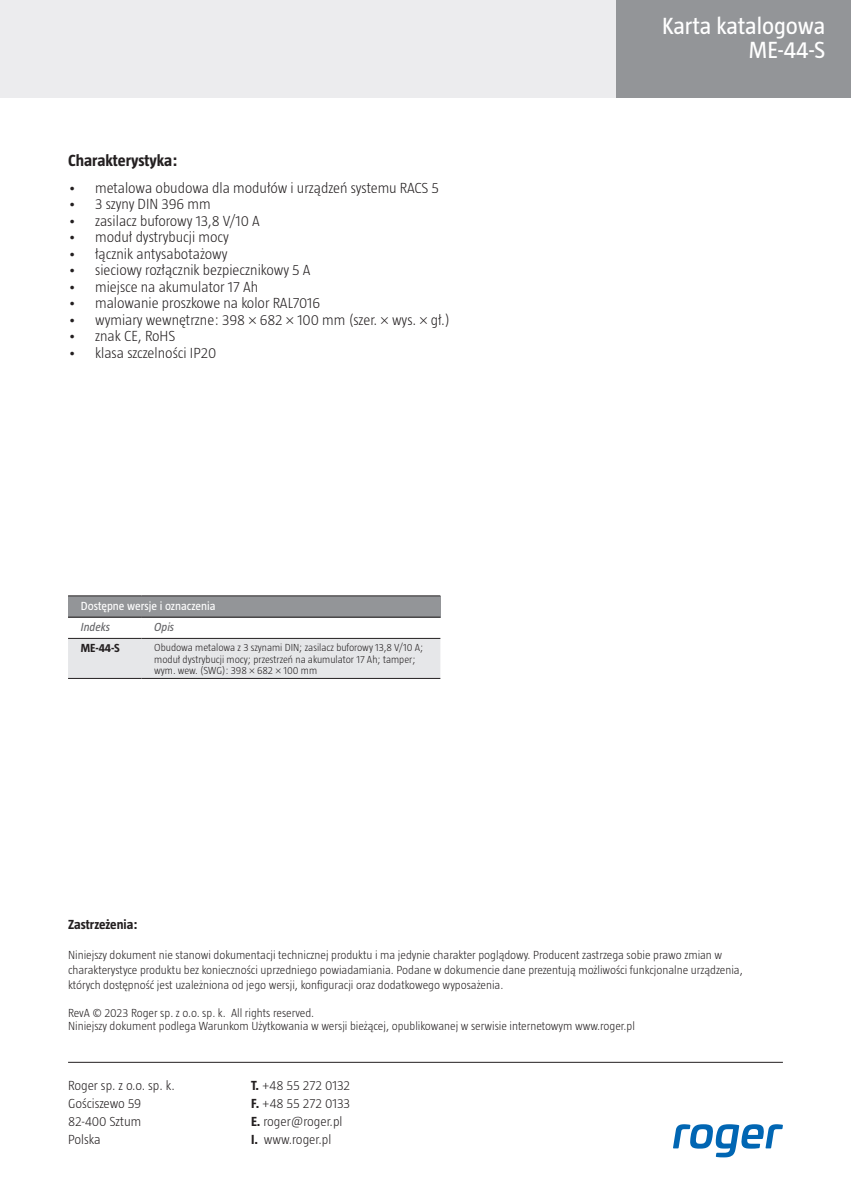
<style>
.page{position:relative;width:851px;height:1191px;background:#fff}
.page>*{position:absolute;margin:0;border:0;box-sizing:border-box;transform-origin:0 0}
.t1{font:24px/24px "Taz";color:#fff;text-align:right}
.t2{font:300 24px/24px "Taz";color:#fff;text-align:right}
.t3{font:700 16.5px "Taz";color:#231f20}
.t4{font:300 15px "Taz";color:#231f20}
.t5{font:300 13.5px/18px "Taz";color:#231f20}
.t6{font:700 13.5px "Taz";color:#231f20}
.t7{font:300 12px/15px "Taz";color:#231f20}
.t8{font:12px "Taz";color:#fff}
.t9{font:italic 12px "Taz";color:#636366}
.t10{font:700 12px "Taz";color:#231f20}
.t11{font:300 10.5px/11.6px "Taz";color:#231f20}
.s1{font-weight:700}
</style>
<div class="page">
<div style="left:612px;top:0;width:238px;height:98px;background:#939598"></div>
<div style="left:0;top:0;width:615px;height:97px;background:#ececee"></div>
<svg style="left:673px;top:1124px;width:109px;height:33px"></svg>
<div style="left:68px;top:596px;width:372px;height:21px;background:#939598"></div>
<div style="left:68px;top:639px;width:372px;height:39px;background:#e6e7e9"></div>
<hr style="left:68px;top:678px;width:73px;height:1px;background:#231f20">
<hr style="left:141px;top:678px;width:299px;height:1px;background:#231f20">
<hr style="left:68px;top:617px;width:73px;height:1px;background:#231f20">
<hr style="left:141px;top:617px;width:299px;height:1px;background:#231f20">
<hr style="left:68px;top:638px;width:73px;height:1px;background:#231f20">
<hr style="left:141px;top:638px;width:299px;height:1px;background:#231f20">
<hr style="left:68px;top:595px;width:73px;height:1px;background:#231f20">
<hr style="left:141px;top:595px;width:299px;height:1px;background:#231f20">
<hr style="left:68px;top:1062px;width:714px;height:1px;background:#231f20">
<h2 class="t3" style="left:68px;top:151px;width:111px">Charakterystyka:</h2>
<p class="t4" style="left:68px;top:179px;width:372px">• metalowa obudowa dla modułów i urządzeń systemu RACS 5</p>
<p class="t4" style="left:68px;top:196px;width:144px">• 3 szyny DIN 396 mm</p>
<p class="t4" style="left:68px;top:212px;width:193px">• zasilacz buforowy 13,8 V/10 A</p>
<p class="t4" style="left:68px;top:229px;width:162px">• moduł dystrybucji mocy</p>
<p class="t4" style="left:68px;top:245px;width:161px">• łącznik antysabotażowy</p>
<p class="t4" style="left:68px;top:262px;width:244px">• sieciowy rozłącznik bezpiecznikowy 5 A</p>
<p class="t4" style="left:68px;top:278px;width:191px">• miejsce na akumulator 17 Ah</p>
<p class="t4" style="left:68px;top:295px;width:253px">• malowanie proszkowe na kolor RAL7016</p>
<p class="t4" style="left:68px;top:311px;width:383px">• wymiary wewnętrzne: 398 × 682 × 100 mm (szer. × wys. × gł.)</p>
<p class="t4" style="left:68px;top:328px;width:109px">• znak CE, RoHS</p>
<p class="t4" style="left:68px;top:344px;width:150px">• klasa szczelności IP20</p>
<p class="t8" style="left:81px;top:599px;width:136px">Dostępne wersje i oznaczenia</p>
<p class="t9" style="left:81px;top:620px;width:31px">Indeks</p>
<p class="t9" style="left:154px;top:620px;width:22px">Opis</p>
<p class="t10" style="left:81px;top:641px;width:40px">ME-44-S</p>
<p class="t11" style="left:154px;top:641px;width:270px">Obudowa metalowa z 3 szynami DIN; zasilacz buforowy 13,8 V/10 A; moduł dystrybucji mocy; przestrzeń na akumulator 17 Ah; tamper; wym. wew. (SWG): 398 × 682 × 100 mm</p>
<h1 class="t1" style="left:662px;top:14px;width:165px">Karta katalogowa<br>ME-44-S</h1>
<h1 class="t2" style="left:686px;top:20px;width:136px">Kontrolery serii<br>PRxx1</h1>
<p class="t6" style="left:68px;top:916px;width:71px">Zastrzeżenia:</p>
<p class="t7" style="left:68px;top:946px;width:676px">Niniejszy dokument nie stanowi dokumentacji technicznej produktu i ma jedynie charakter poglądowy. Producent zastrzega sobie prawo zmian w charakterystyce produktu bez konieczności uprzedniego powiadamiania. Podane w dokumencie dane prezentują możliwości funkcjonalne urządzenia, których dostępność jest uzależniona od jego wersji, konfiguracji oraz dodatkowego wyposażenia.</p>
<p class="t7" style="left:68px;top:1006px;width:568px;line-height:13.2px">RevA © 2023 Roger sp. z o.o. sp. k. All rights reserved.<br>Niniejszy dokument podlega Warunkom Użytkowania w wersji bieżącej, opublikowanej w serwisie internetowym www.roger.pl</p>
<p class="t5" style="left:68px;top:1076px;width:108px">Roger sp. z o.o. sp. k.<br>Gościszewo 59<br>82-400 Sztum<br>Polska</p>
<p class="t5" style="left:251px;top:1076px;width:101px"><span class="s1">T.</span> +48 55 272 0132<br><span class="s1">F.</span> +48 55 272 0133<br><span class="s1">E.</span> roger@roger.pl<br><span class="s1">I.</span> www.roger.pl</p>
</div>
